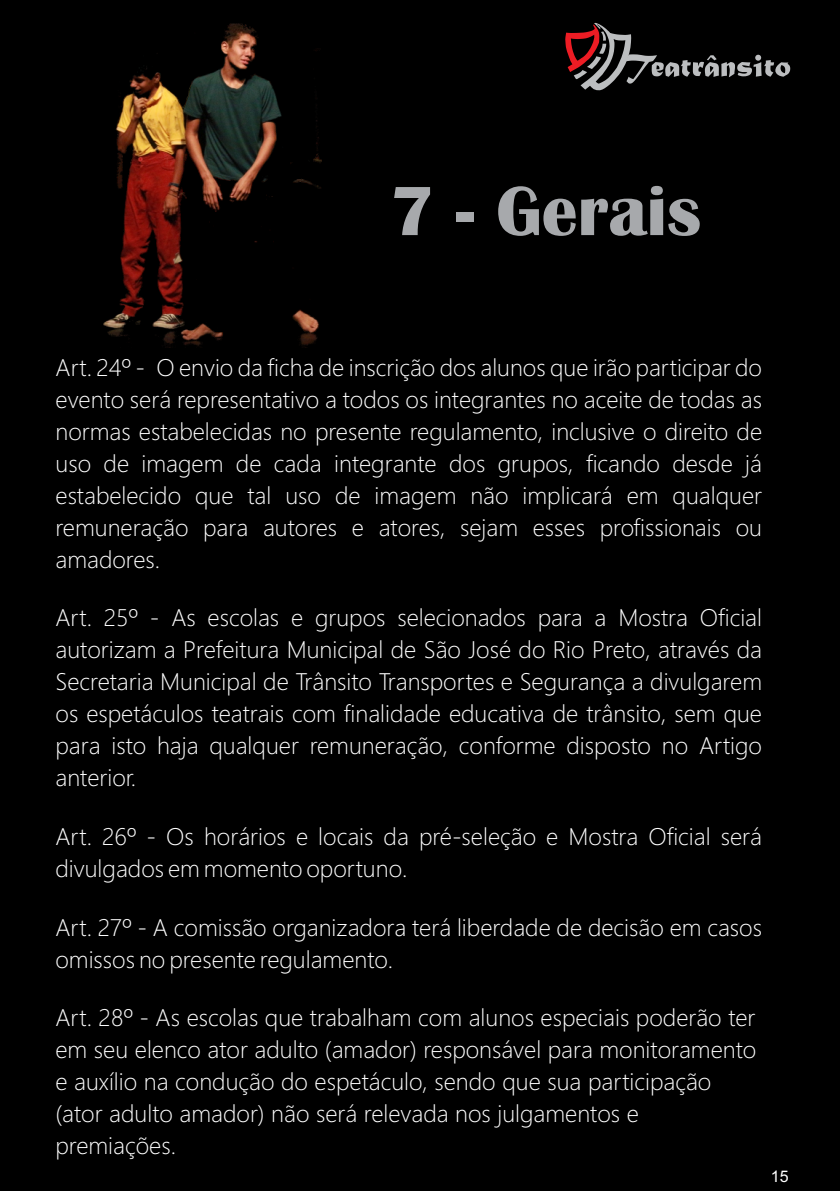
<style>
.page{position:relative;width:840px;height:1191px;background:#fff}
.page>*{position:absolute;margin:0;border:0;box-sizing:border-box;transform-origin:0 0}
.t1{font:700 72px "Britannic";color:#a7a9ac}
.t2{font:300 24px/32px "Segoe UI";color:#fff}
.t3{font:16px "Arial";color:#fff}
</style>
<div class="page">
<div style="left:0;top:0;width:839px;height:1191px;background:#000"></div>
<img style="left:104px;top:23px;width:217px;height:323px">
<svg style="left:565px;top:23px;width:224px;height:67px"></svg>
<h1 class="t1" style="left:390px;top:186px;width:312px">7 - Gerais</h1>
<p class="t2" style="left:55px;top:354px;width:707px;text-align:justify">Art. 24º - O envio da ficha de inscrição dos alunos que irão participar do evento será representativo a todos os integrantes no aceite de todas as normas estabelecidas no presente regulamento, inclusive o direito de uso de imagem de cada integrante dos grupos, ficando desde já estabelecido que tal uso de imagem não implicará em qualquer remuneração para autores e atores, sejam esses profissionais ou amadores.</p>
<p class="t2" style="left:55px;top:604px;width:707px;text-align:justify">Art. 25º - As escolas e grupos selecionados para a Mostra Oficial autorizam a Prefeitura Municipal de São José do Rio Preto, através da Secretaria Municipal de Trânsito Transportes e Segurança a divulgarem os espetáculos teatrais com finalidade educativa de trânsito, sem que para isto haja qualquer remuneração, conforme disposto no Artigo anterior.</p>
<p class="t2" style="left:55px;top:822px;width:707px">Art. 26º - Os horários e locais da pré-seleção e Mostra Oficial será divulgados em momento oportuno.</p>
<p class="t2" style="left:55px;top:913px;width:707px">Art. 27º - A comissão organizadora terá liberdade de decisão em casos omissos no presente regulamento.</p>
<p class="t2" style="left:55px;top:1004px;width:702px">Art. 28º - As escolas que trabalham com alunos especiais poderão ter em seu elenco ator adulto (amador) responsável para monitoramento e auxílio na condução do espetáculo, sendo que sua participação (ator adulto amador) não será relevada nos julgamentos e premiações.</p>
<p class="t3" style="left:770px;top:1170px;width:19px">15</p>
</div>
